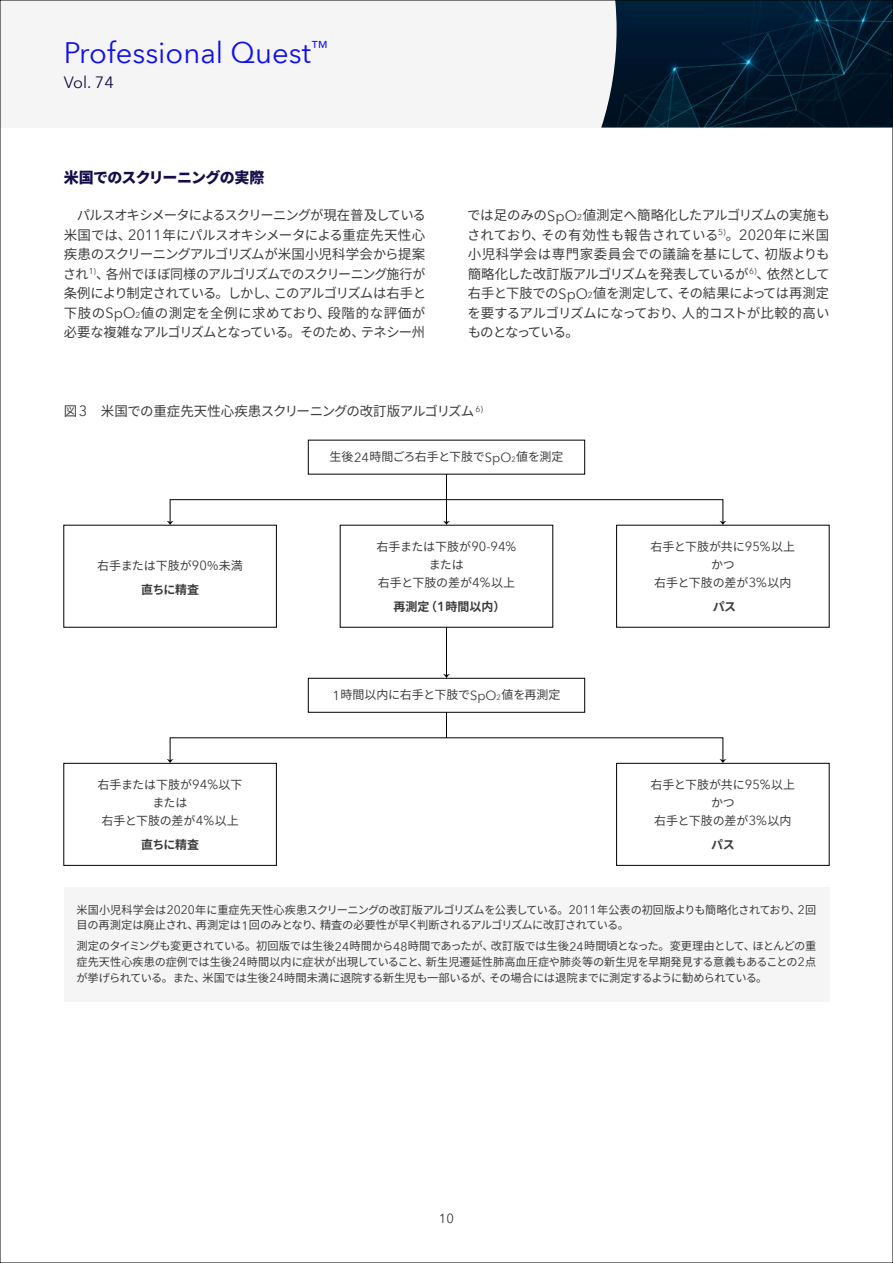
<style>
.page{position:relative;width:893px;height:1263px;background:#fff}
.page>*{position:absolute;margin:0;border:0;box-sizing:border-box;transform-origin:0 0}
.t1{font:29.1px "Avenir Next World";color:#1010eb}
.t2{font:16.2px "Avenir Next World";color:#140f4b}
.t3{font:900 15px "Noto Sans JP";letter-spacing:-.045em;color:#140f4b}
.t4{font:13.5px/19.5px "Noto Sans JP";letter-spacing:-.035em;color:#3c3c3c;text-align:justify}
.t5{font:12.9px "Avenir Next World";color:#3c3c3c}
.t6{font:12px/18px "Noto Sans JP";letter-spacing:-.01em;color:#3c3c3c;text-align:center}
.t7{font:12px "Noto Sans JP";letter-spacing:-.03em;color:#3c3c3c}
.t8{font:700 12px "Noto Sans JP";color:#3c3c3c}
.t9{font:11.25px/15.8px "Noto Sans JP";letter-spacing:-.025em;color:#3c3c3c}
.s1{font-family:"Avenir Next World";font-size:14.55px}
.s2{font-family:"Avenir Next World";font-size:8.55px}
.s3{font-family:"Avenir Next World";font-size:12.9px}
.s4{font-weight:700}
.s5{font-family:"Avenir Next World";font-size:7.5px}
.s6{font-family:"Avenir Next World";font-weight:600;font-size:12.9px}
.s7{font-family:"Avenir Next World";font-size:12.15px}
</style>
<div class="page">
<div style="left:0;top:0;width:893px;height:128px;background:#f5f5f5"></div>
<img style="left:601px;top:2px;width:290px;height:126px">
<div style="left:64px;top:887px;width:765px;height:114px;background:#f5f5f5"></div>
<div style="left:308px;top:678px;width:277px;height:35px;border:1px solid #000"></div>
<div style="left:63px;top:763px;width:214px;height:103px;border:1px solid #000"></div>
<div style="left:616px;top:763px;width:214px;height:103px;border:1px solid #000"></div>
<hr style="left:446px;top:474px;width:1px;height:48px;background:#000">
<hr style="left:446px;top:627px;width:1px;height:49px;background:#000">
<svg style="left:443px;top:674px;width:7px;height:4px"></svg>
<div style="left:170px;top:499px;width:553px;height:24px;border:1px solid #000"></div>
<svg style="left:167px;top:521px;width:6px;height:4px"></svg>
<svg style="left:719px;top:521px;width:7px;height:4px"></svg>
<svg style="left:446px;top:712px;width:1px;height:25px"></svg>
<svg style="left:167px;top:759px;width:6px;height:4px"></svg>
<svg style="left:719px;top:759px;width:7px;height:4px"></svg>
<h1 class="t1" style="left:64px;top:29px;width:266px">Professional Quest<sup>™</sup></h1>
<p class="t2" style="left:64px;top:69px;width:51px">Vol. 74</p>
<p class="t3" style="left:64px;top:169px;width:202px">米国でのスクリーニングの実際</p>
<p class="t4" style="left:63px;top:206px;width:365px;text-indent:14px">パルスオキシメータによるスクリーニングが現在普及している米国では、<span class="s1">2011</span>年にパルスオキシメータによる重症先天性心疾患のスクリーニングアルゴリズムが米国小児科学会から提案され<sup>1)</sup>、各州でほぼ同様のアルゴリズムでのスクリーニング施行が条例により制定されている。しかし、このアルゴリズムは右手と下肢の<span class="s1">SpO</span><span class="s2">2</span>値の測定を全例に求めており、段階的な評価が必要な複雑なアルゴリズムとなっている。そのため、テネシー州</p>
<p class="t4" style="left:467px;top:206px;width:364px">では足のみの<span class="s1">SpO</span><span class="s2">2</span>値測定へ簡略化したアルゴリズムの実施もされており、その有効性も報告されている<sup>5)</sup>。<span class="s1">2020</span>年に米国小児科学会は専門家委員会での議論を基にして、初版よりも簡略化した改訂版アルゴリズムを発表しているが<sup>6)</sup>、依然として右手と下肢での<span class="s1">SpO</span><span class="s2">2</span>値を測定して、その結果によっては再測定を要するアルゴリズムになっており、人的コストが比較的高いものとなっている。</p>
<p class="t4" style="left:64px;top:401px;width:421px">図<span class="s1">3</span> 米国での重症先天性心疾患スクリーニングの改訂版アルゴリズム <sup>6)</sup></p>
<p class="t6" style="left:97px;top:554px;width:147px;line-height:24px">右手または下肢が<span class="s3">90</span>％未満<span class="s4">直ちに精査</span></p>
<p class="t6" style="left:98px;top:776px;width:147px">右手または下肢が<span class="s3">94%</span>以下または<br>右手と下肢の差が<span class="s3">4%</span>以上</p>
<p class="t8" style="left:141px;top:838px;width:60px">直ちに精査</p>
<p class="t7" style="left:330px;top:450px;width:235px">生後<span class="s3">24</span>時間ごろ右手と下肢で<span class="s3">SpO</span><span class="s5">2</span>値を測定</p>
<p class="t6" style="left:377px;top:537px;width:141px">右手または下肢が<span class="s3">90-94%</span>または<br>右手と下肢の差が<span class="s3">4%</span>以上</p>
<p class="t8" style="left:394px;top:599px;width:113px">再測定（<span class="s6">1</span>時間以内）</p>
<p class="t6" style="left:332px;top:686px;width:230px"><span class="s3">1</span>時間以内に右手と下肢で<span class="s3">SpO</span><span class="s5">2</span>値を再測定</p>
<p class="t6" style="left:651px;top:537px;width:146px">右手と下肢が共に<span class="s3">95%</span>以上かつ<br>右手と下肢の差が<span class="s3">3%</span>以内</p>
<p class="t8" style="left:713px;top:599px;width:25px">パス</p>
<p class="t6" style="left:651px;top:776px;width:146px">右手と下肢が共に<span class="s3">95%</span>以上かつ<br>右手と下肢の差が<span class="s3">3%</span>以内</p>
<p class="t8" style="left:711px;top:838px;width:25px">パス</p>
<p class="t9" style="left:77px;top:902px;width:741px">米国小児科学会は<span class="s7">2020</span>年に重症先天性心疾患スクリーニングの改訂版アルゴリズムを公表している。<span class="s7">2011</span>年公表の初回版よりも簡略化されており、<span class="s7">2</span>回目の再測定は廃止され、再測定は<span class="s7">1</span>回のみとなり、精査の必要性が早く判断されるアルゴリズムに改訂されている。</p>
<p class="t9" style="left:77px;top:938px;width:741px;text-align:justify">測定のタイミングも変更されている。初回版では生後<span class="s7">24</span>時間から<span class="s7">48</span>時間であったが、改訂版では生後<span class="s7">24</span>時間頃となった。変更理由として、ほとんどの重症先天性心疾患の症例では生後<span class="s7">24</span>時間以内に症状が出現していること、新生児遷延性肺高血圧症や肺炎等の新生児を早期発見する意義もあることの<span class="s7">2</span>点が挙げられている。また、米国では生後<span class="s7">24</span>時間未満に退院する新生児も一部いるが、その場合には退院までに測定するように勧められている。</p>
<p class="t5" style="left:439px;top:1208px;width:17px">10</p>
</div>
